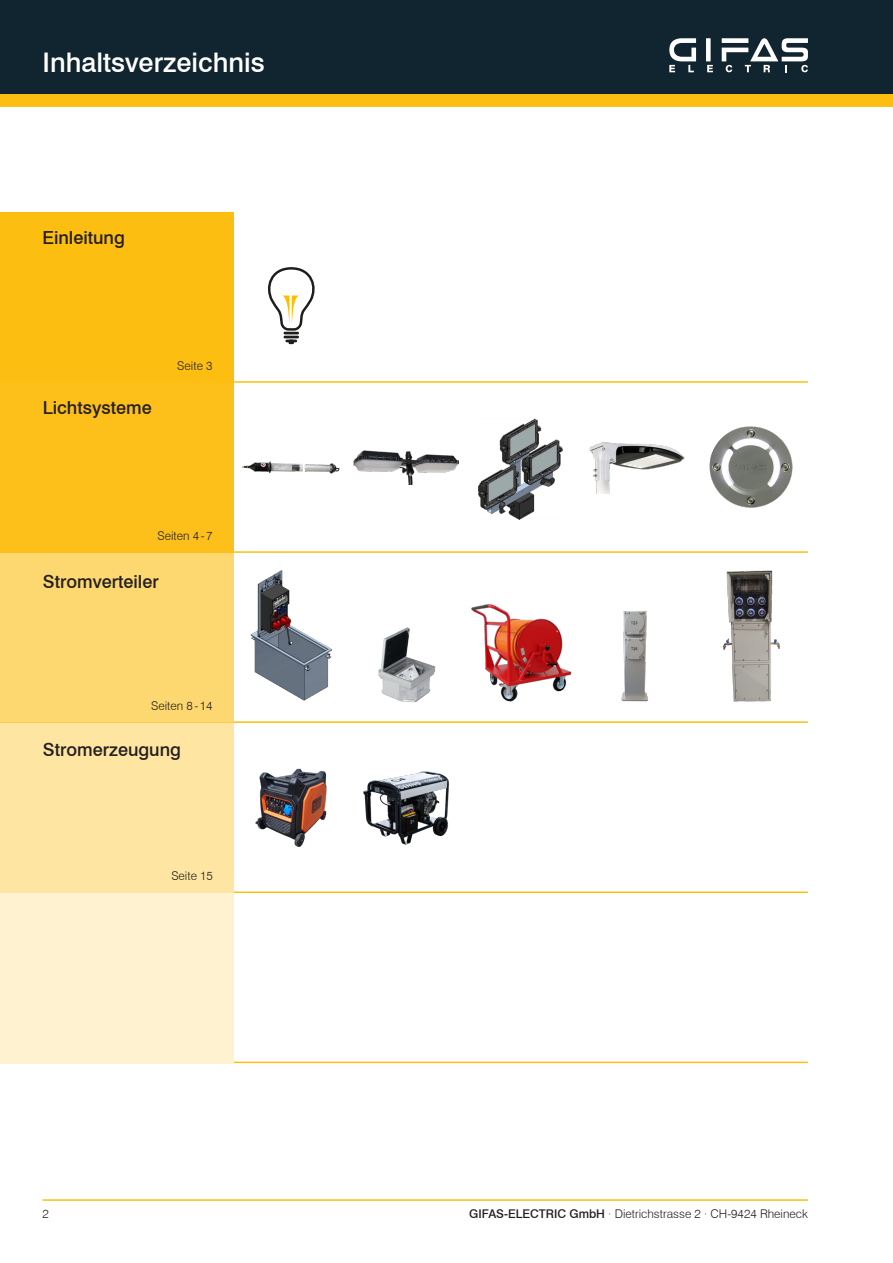
<style>
.page{position:relative;width:893px;height:1263px;background:#fff}
.page>*{position:absolute;margin:0;border:0;box-sizing:border-box;transform-origin:0 0}
.Haupttitel_links{font:500 27px "Swiss 721 BT";color:#fff}
.t1{font:500 18px "Swiss 721 BT";color:#231f20}
.Seitenzahlen_rechts{font:300 12px "Swiss 721 BT";color:#231f20}
.s1{font-weight:500}
</style>
<div class="page">
<div style="left:0;top:89px;width:893px;height:17px;background:#fdbe12"></div>
<div style="left:0;top:0;width:893px;height:94px;background:#112530"></div>
<hr style="left:234px;top:381px;width:574px;height:2px;background:#fdbe12">
<hr style="left:234px;top:551px;width:574px;height:2px;background:#fdbe12">
<hr style="left:234px;top:721px;width:574px;height:2px;background:#fdbe12">
<hr style="left:234px;top:891px;width:574px;height:2px;background:#fdbe12">
<hr style="left:234px;top:1061px;width:574px;height:2px;background:#fdbe12">
<div style="left:0;top:213px;width:234px;height:170px;background:#fdbe12"></div>
<div style="left:0;top:553px;width:234px;height:170px;background:#fdd870"></div>
<div style="left:0;top:723px;width:234px;height:170px;background:#fee5a1"></div>
<div style="left:0;top:893px;width:234px;height:170px;background:#fef2d0"></div>
<div style="left:706px;top:38px;width:5px;height:23px;background:#fff"></div>
<svg style="left:669px;top:38px;width:27px;height:34px"></svg>
<svg style="left:707px;top:65px;width:6px;height:7px"></svg>
<svg style="left:722px;top:38px;width:86px;height:34px"></svg>
<hr style="left:43px;top:1199px;width:765px;height:2px;background:#fdbe12">
<div style="left:0;top:383px;width:234px;height:170px;background:#fdc01b"></div>
<svg style="left:268px;top:267px;width:47px;height:77px"></svg>
<img style="left:250px;top:570px;width:82px;height:131px">
<img style="left:471px;top:603px;width:100px;height:99px">
<img style="left:378px;top:627px;width:57px;height:75px">
<img style="left:621px;top:611px;width:28px;height:91px">
<img style="left:363px;top:771px;width:86px;height:74px">
<img style="left:255px;top:768px;width:72px;height:79px">
<img style="left:722px;top:570px;width:57px;height:132px">
<img style="left:243px;top:462px;width:97px;height:11px">
<img style="left:709px;top:426px;width:84px;height:82px">
<img style="left:353px;top:450px;width:106px;height:34px">
<img style="left:589px;top:441px;width:96px;height:53px">
<img style="left:478px;top:418px;width:85px;height:101px">
<p class="Haupttitel_links" style="left:43px;top:46px;width:224px">Inhaltsverzeichnis</p>
<p class="t1" style="left:42px;top:227px;width:84px">Einleitung</p>
<p class="t1" style="left:43px;top:397px;width:110px">Lichtsysteme</p>
<p class="Seitenzahlen_rechts" style="left:177px;top:358px;width:37px">Seite 3</p>
<p class="Seitenzahlen_rechts" style="left:158px;top:528px;width:57px">Seiten 4-7</p>
<p class="t1" style="left:43px;top:570px;width:117px">Stromverteiler</p>
<p class="Seitenzahlen_rechts" style="left:151px;top:698px;width:63px">Seiten 8-14</p>
<p class="t1" style="left:43px;top:739px;width:140px">Stromerzeugung</p>
<p class="Seitenzahlen_rechts" style="left:171px;top:869px;width:43px">Seite 15</p>
<p class="Seitenzahlen_rechts" style="left:43px;top:1207px;width:8px">2</p>
<p class="Seitenzahlen_rechts" style="left:469px;top:1207px;width:340px"><span class="s1">GIFAS-ELECTRIC GmbH</span> · Dietrichstrasse 2 · CH-9424 Rheineck</p>
</div>
